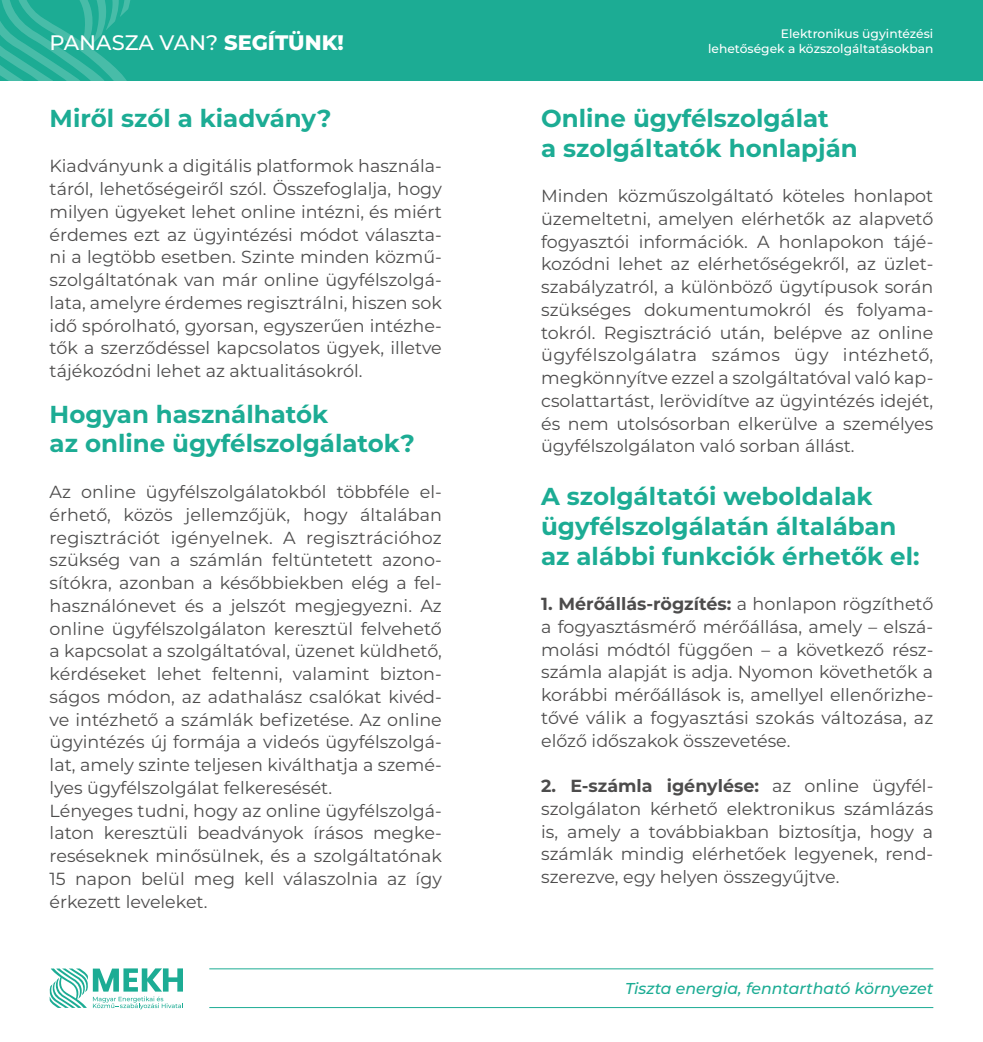
<style>
.page{position:relative;width:983px;height:1042px;background:#fff}
.page>*{position:absolute;margin:0;border:0;box-sizing:border-box;transform-origin:0 0}
.t1{font:700 24.5px/29.8px "Montserrat";color:#1cac94}
.t2{font:500 21px "Montserrat";color:#fff}
.t3{font:17.5px/22.8px "Montserrat";color:#4d4c4c;text-align:justify}
.t4{font:italic 500 15.75px "Montserrat";color:#1cac94}
.t5{font:500 12.25px/15.8px "Montserrat";color:#fff;text-align:right}
.s1{font-weight:800}
.s2{font-weight:700}
</style>
<div class="page">
<svg style="left:49px;top:968px;width:134px;height:41px"></svg>
<hr style="left:209px;top:968px;width:724px;height:1px;background:#1cac94">
<hr style="left:209px;top:1007px;width:724px;height:1px;background:#1cac94">
<div style="left:0;top:0;width:982px;height:81px;background:#1cac94"></div>
<svg style="left:0;top:0;width:131px;height:81px"></svg>
<p class="t2" style="left:50px;top:27px;width:295px">PANASZA VAN? <span class="s1">SEGÍTÜNK!</span></p>
<p class="t5" style="left:708px;top:25px;width:226px">Elektronikus ügyintézési lehetőségek a közszolgáltatásokban</p>
<h1 class="t1" style="left:50px;top:102px;width:283px">Miről szól a kiadvány?</h1>
<p class="t3" style="left:50px;top:154px;width:393px">Kiadványunk a digitális platformok használa&shy;táról, lehetőségeiről szól. Összefoglalja, hogy milyen ügyeket lehet online intézni, és miért érdemes ezt az ügyintézési módot választa&shy;ni a legtöbb esetben. Szinte minden közmű&shy;szolgáltatónak van már online ügyfélszolgá&shy;lata, amelyre érdemes regisztrálni, hiszen sok idő spórolható, gyorsan, egyszerűen intézhe&shy;tők a szerződéssel kapcsolatos ügyek, illetve tájékozódni lehet az aktualitásokról.</p>
<h1 class="t1" style="left:50px;top:398px;width:366px">Hogyan használhatók<br>az online ügyfélszolgálatok?</h1>
<p class="t3" style="left:50px;top:480px;width:393px;text-align:left">Az online ügyfélszolgálatokból többféle el&shy;érhető, közös jellemzőjük, hogy általában regisztrációt igényelnek. A regisztrációhoz szükség van a számlán feltüntetett azono&shy;sítókra, azonban a későbbiekben elég a fel&shy;használónevet és a jelszót megjegyezni. Az online ügyfélszolgálaton keresztül felvehető a kapcsolat a szolgáltatóval, üzenet küldhető, kérdéseket lehet feltenni, valamint bizton&shy;ságos módon, az adathalász csalókat kivéd&shy;ve intézhető a számlák befizetése. Az online ügyintézés új formája a videós ügyfélszolgá&shy;lat, amely szinte teljesen kiválthatja a szemé&shy;lyes ügyfélszolgálat felkeresését.<br>Lényeges tudni, hogy az online ügyfélszolgá&shy;laton keresztüli beadványok írásos megke&shy;reséseknek minősülnek, és a szolgáltatónak 15 napon belül meg kell válaszolnia az így érkezett leveleket.</p>
<h1 class="t1" style="left:541px;top:102px;width:318px">Online ügyfélszolgálat<br>a szolgáltatók honlapján</h1>
<p class="t3" style="left:541px;top:184px;width:393px">Minden közműszolgáltató köteles honlapot üzemeltetni, amelyen elérhetők az alapvető fogyasztói információk. A honlapokon tájé&shy;kozódni lehet az elérhetőségekről, az üzlet&shy;szabályzatról, a különböző ügytípusok során szükséges dokumentumokról és folyama&shy;tokról. Regisztráció után, belépve az online ügyfélszolgálatra számos ügy intézhető, megkönnyítve ezzel a szolgáltatóval való kap&shy;csolattartást, lerövidítve az ügyintézés idejét, és nem utolsósorban elkerülve a személyes ügyfélszolgálaton való sorban állást.</p>
<h1 class="t1" style="left:541px;top:480px;width:380px">A szolgáltatói weboldalak ügyfélszolgálatán általában az alábbi funkciók érhetők el:</h1>
<p class="t3" style="left:541px;top:592px;width:393px"><span class="s2">1. Mérőállás-rögzítés:</span> a honlapon rögzíthető a fogyasztásmérő mérőállása, amely – elszá&shy;molási módtól függően – a következő rész&shy;számla alapját is adja. Nyomon követhetők a korábbi mérőállások is, amellyel ellenőrizhe&shy;tővé válik a fogyasztási szokás változása, az előző időszakok összevetése.</p>
<p class="t3" style="left:541px;top:774px;width:393px"><span class="s2">2. E-számla igénylése:</span> az online ügyfél&shy;szolgálaton kérhető elektronikus számlázás is, amely a továbbiakban biztosítja, hogy a számlák mindig elérhetőek legyenek, rend&shy;szerezve, egy helyen összegyűjtve.</p>
<p class="t4" style="left:625px;top:977px;width:310px">Tiszta energia, fenntartható környezet</p>
</div>
